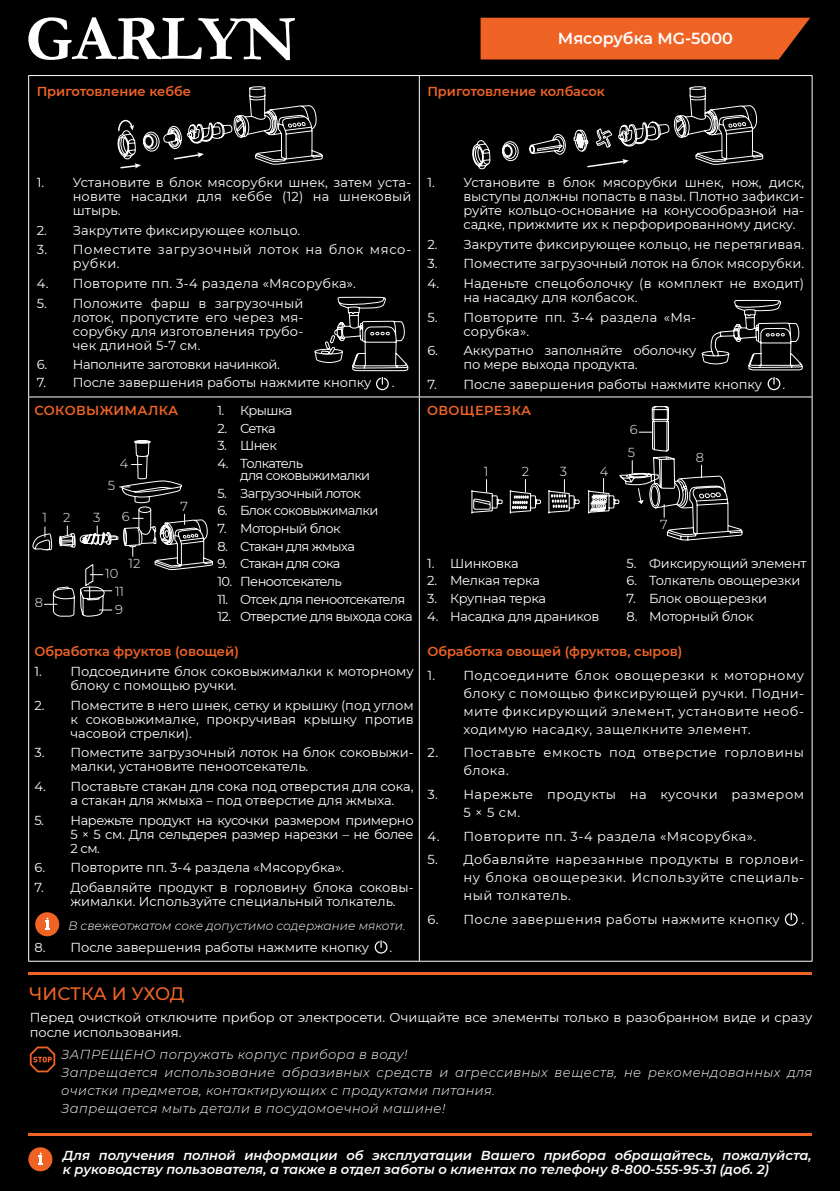
<style>
.page{position:relative;width:840px;height:1191px;background:#fff}
.page>*{position:absolute;margin:0;border:0;box-sizing:border-box;transform-origin:0 0}
.t1{font:500 18px "Montserrat";letter-spacing:-.015em;color:#ef6325}
.t2{font:600 16px "Montserrat";color:#fff}
.t3{font:13px/14px "Montserrat";color:#fff;text-align:justify}
.t4{font:italic 300 13px/18px "Montserrat";letter-spacing:.03em;color:#fff}
.t5{font:13px/12px "Montserrat";letter-spacing:-.045em;color:#fff}
.t6{font:italic 600 13px/14px "Montserrat";color:#fff}
.t7{font:13px/18px "Montserrat";letter-spacing:.04em;color:#fff}
.t8{font:13px "Montserrat";letter-spacing:-.02em;color:#fff}
.t9{font:600 13px "Montserrat";color:#ef6325}
.t10{font:13px/14px "Montserrat";letter-spacing:.02em;color:#fff}
.t11{font:13px/14px "Montserrat";letter-spacing:.05em;color:#fff}
.t12{font:13px "Montserrat";letter-spacing:-.03em;color:#fff}
.t13{font:600 13px "Montserrat";letter-spacing:.03em;color:#ef6325}
.t14{font:300 13px/22.8px "Montserrat";color:#fff}
.t15{font:italic 300 12px "Montserrat";color:#fff}
</style>
<div class="page">
<div style="left:0;top:0;width:839px;height:1191px;background:#000"></div>
<div style="left:480px;top:18px;width:329px;height:41px;background:#ef6325"></div>
<svg style="left:28px;top:17px;width:267px;height:43px"></svg>
<hr style="left:28px;top:75px;width:391px;height:1px;background:#fff">
<hr style="left:28px;top:76px;width:1px;height:321px;background:#fff">
<hr style="left:419px;top:75px;width:393px;height:1px;background:#fff">
<hr style="left:419px;top:76px;width:1px;height:321px;background:#fff">
<hr style="left:811px;top:76px;width:1px;height:321px;background:#fff">
<hr style="left:28px;top:396px;width:391px;height:1px;background:#fff">
<hr style="left:28px;top:397px;width:1px;height:564px;background:#fff">
<hr style="left:419px;top:396px;width:393px;height:1px;background:#fff">
<hr style="left:419px;top:397px;width:1px;height:564px;background:#fff">
<hr style="left:811px;top:397px;width:1px;height:564px;background:#fff">
<hr style="left:28px;top:961px;width:391px;height:1px;background:#fff">
<hr style="left:419px;top:961px;width:393px;height:1px;background:#fff">
<div style="left:28px;top:1147px;width:24px;height:24px;background:#ef6325;border-radius:50%"></div>
<svg style="left:38px;top:1152px;width:5px;height:12px"></svg>
<hr style="left:28px;top:1133px;width:783px;height:2px;background:#ef6325">
<hr style="left:28px;top:972px;width:783px;height:3px;background:#ef6325">
<svg style="left:30px;top:1046px;width:25px;height:26px"></svg>
<svg style="left:784px;top:912px;width:13px;height:13px"></svg>
<div style="left:35px;top:912px;width:24px;height:24px;background:#ef6325;border-radius:50%"></div>
<svg style="left:45px;top:917px;width:5px;height:13px"></svg>
<svg style="left:374px;top:940px;width:13px;height:13px"></svg>
<svg style="left:471px;top:406px;width:271px;height:135px"></svg>
<svg style="left:314px;top:296px;width:94px;height:102px"></svg>
<svg style="left:767px;top:377px;width:13px;height:13px"></svg>
<svg style="left:701px;top:300px;width:101px;height:70px"></svg>
<svg style="left:472px;top:140px;width:18px;height:29px"></svg>
<svg style="left:502px;top:86px;width:260px;height:82px"></svg>
<svg style="left:117px;top:86px;width:205px;height:83px"></svg>
<svg style="left:32px;top:440px;width:181px;height:177px"></svg>
<p class="t9" style="left:37px;top:82px;width:156px">Приготовление кеббе</p>
<p class="t2" style="left:557px;top:27px;width:176px">Мясорубка MG-5000</p>
<p class="t9" style="left:427px;top:82px;width:179px">Приготовление колбасок</p>
<p class="t3" style="left:73px;top:175px;width:340px;text-indent:-36px">1. Установите в блок мясорубки шнек, затем уста&shy;новите насадки для кеббе (12) на шнековый штырь.</p>
<p class="t3" style="left:37px;top:222px;width:265px">2. Закрутите фиксирующее кольцо.</p>
<p class="t11" style="left:73px;top:242px;width:340px;text-indent:-36px">3. Поместите загрузочный лоток на блок мясо&shy;рубки.</p>
<p class="t10" style="left:37px;top:276px;width:321px">4. Повторите пп. 3-4 раздела «Мясорубка».</p>
<p class="t3" style="left:73px;top:295px;width:232px;text-indent:-36px">5. Положите фарш в загрузочный лоток, пропустите его через мя&shy;сорубку для изготовления трубо&shy;чек длиной 5-7 см.</p>
<p class="t12" style="left:37px;top:356px;width:244px">6. Наполните заготовки начинкой.</p>
<p class="t3" style="left:37px;top:375px;width:336px">7. После завершения работы нажмите кнопку</p>
<p class="t3" style="left:391px;top:375px;width:4px">.</p>
<p class="t13" style="left:34px;top:401px;width:145px">СОКОВЫЖИМАЛКА</p>
<p class="t14" style="left:120px;top:451px;width:10px">4</p>
<p class="t14" style="left:108px;top:473px;width:9px">5</p>
<p class="t14" style="left:43px;top:505px;width:29px">1 2</p>
<p class="t14" style="left:93px;top:505px;width:9px">3</p>
<p class="t14" style="left:122px;top:504px;width:9px">6</p>
<p class="t14" style="left:35px;top:590px;width:10px">8</p>
<p class="t14" style="left:105px;top:561px;width:15px">10</p>
<p class="t14" style="left:128px;top:552px;width:13px">12</p>
<p class="t14" style="left:115px;top:579px;width:11px">11</p>
<p class="t14" style="left:115px;top:598px;width:9px">9</p>
<p class="t14" style="left:180px;top:494px;width:9px">7</p>
<p class="t3" style="left:217px;top:403px;width:76px">1. Крышка</p>
<p class="t3" style="left:217px;top:420px;width:60px">2. Сетка</p>
<p class="t3" style="left:217px;top:438px;width:61px">3. Шнек</p>
<p class="t5" style="left:240px;top:457px;width:131px;text-indent:-23px">4. Толкатель<br>для соковыжималки</p>
<p class="t5" style="left:217px;top:486px;width:145px">5. Загрузочный лоток</p>
<p class="t5" style="left:217px;top:504px;width:162px">6. Блок соковыжималки</p>
<p class="t5" style="left:217px;top:522px;width:125px">7. Моторный блок</p>
<p class="t5" style="left:217px;top:539px;width:139px">8. Стакан для жмыха</p>
<p class="t5" style="left:217px;top:557px;width:124px">9. Стакан для сока</p>
<p class="t5" style="left:217px;top:575px;width:126px">10. Пеноотсекатель</p>
<p class="t5" style="left:217px;top:592px;width:189px">11. Отсек для пеноотсекателя</p>
<p class="t5" style="left:217px;top:610px;width:197px">12. Отверстие для выхода сока</p>
<p class="t9" style="left:34px;top:642px;width:206px">Обработка фруктов (овощей)</p>
<p class="t3" style="left:70px;top:664px;width:344px;text-indent:-36px">1. Подсоедините блок соковыжималки к моторному блоку с помощью ручки.</p>
<p class="t3" style="left:70px;top:697px;width:344px;text-indent:-36px">2. Поместите в него шнек, сетку и крышку (под углом к соковыжималке, прокручивая крышку против часовой стрелки).</p>
<p class="t3" style="left:70px;top:745px;width:344px;text-indent:-36px">3. Поместите загрузочный лоток на блок соковыжи&shy;малки, установите пеноотсекатель.</p>
<p class="t3" style="left:70px;top:779px;width:344px;text-indent:-36px">4. Поставьте стакан для сока под отверстия для сока, а стакан для жмыха – под отверстие для жмыха.</p>
<p class="t3" style="left:70px;top:812px;width:344px;text-indent:-36px">5. Нарежьте продукт на кусочки размером примерно 5 × 5 см. Для сельдерея размер нарезки – не более 2 см.</p>
<p class="t3" style="left:34px;top:860px;width:311px">6. Повторите пп. 3-4 раздела «Мясорубка».</p>
<p class="t3" style="left:70px;top:880px;width:344px;text-indent:-36px">7. Добавляйте продукт в горловину блока соковы&shy;жималки. Используйте специальный толкатель.</p>
<p class="t15" style="left:68px;top:917px;width:338px">В свежеотжатом соке допустимо содержание мякоти.</p>
<p class="t3" style="left:34px;top:939px;width:336px">8. После завершения работы нажмите кнопку</p>
<p class="t3" style="left:389px;top:939px;width:4px">.</p>
<p class="t3" style="left:463px;top:175px;width:342px;text-indent:-36px">1. Установите в блок мясорубки шнек, нож, диск, выступы должны попасть в пазы. Плотно зафикси&shy;руйте кольцо-основание на конусообразной на&shy;садке, прижмите их к перфорированному диску.</p>
<p class="t3" style="left:427px;top:236px;width:378px">2. Закрутите фиксирующее кольцо, не перетягивая.</p>
<p class="t3" style="left:427px;top:256px;width:378px">3. Поместите загрузочный лоток на блок мясорубки.</p>
<p class="t3" style="left:463px;top:276px;width:342px;text-indent:-36px">4. Наденьте спецоболочку (в комплект не входит) на насадку для колбасок.</p>
<p class="t10" style="left:463px;top:309px;width:234px;text-indent:-36px">5. Повторите пп. 3-4 раздела «Мя&shy;сорубка».</p>
<p class="t3" style="left:463px;top:343px;width:234px;text-indent:-36px">6. Аккуратно заполняйте оболочку по мере выхода продукта.</p>
<p class="t3" style="left:427px;top:377px;width:336px">7. После завершения работы нажмите кнопку</p>
<p class="t3" style="left:782px;top:377px;width:4px">.</p>
<p class="t13" style="left:427px;top:401px;width:105px">ОВОЩЕРЕЗКА</p>
<p class="t14" style="left:483px;top:459px;width:6px">1</p>
<p class="t14" style="left:521px;top:459px;width:9px">2</p>
<p class="t14" style="left:559px;top:459px;width:9px">3</p>
<p class="t14" style="left:599px;top:459px;width:10px">4</p>
<p class="t8" style="left:427px;top:554px;width:93px">1. Шинковка</p>
<p class="t8" style="left:427px;top:572px;width:114px">2. Мелкая терка</p>
<p class="t8" style="left:427px;top:589px;width:120px">3. Крупная терка</p>
<p class="t8" style="left:427px;top:607px;width:173px">4. Насадка для драников</p>
<p class="t14" style="left:627px;top:417px;width:11px">6<br>5</p>
<p class="t14" style="left:660px;top:512px;width:9px">7</p>
<p class="t14" style="left:695px;top:446px;width:10px">8</p>
<p class="t8" style="left:626px;top:554px;width:181px">5. Фиксирующий элемент</p>
<p class="t8" style="left:626px;top:572px;width:175px">6. Толкатель овощерезки</p>
<p class="t8" style="left:626px;top:589px;width:142px">7. Блок овощерезки</p>
<p class="t8" style="left:626px;top:607px;width:128px">8. Моторный блок</p>
<p class="t9" style="left:427px;top:642px;width:256px">Обработка овощей (фруктов, сыров)</p>
<p class="t3" style="left:463px;top:665px;width:342px;line-height:18px;text-indent:-36px">1. Подсоедините блок овощерезки к моторному блоку с помощью фиксирующей ручки. Подни&shy;мите фиксирующий элемент, установите необ&shy;ходимую насадку, защелкните элемент.</p>
<p class="t7" style="left:463px;top:743px;width:342px;text-indent:-36px">2. Поставьте емкость под отверстие горловины блока.</p>
<p class="t7" style="left:463px;top:785px;width:342px;text-indent:-36px">3. Нарежьте продукты на кусочки размером<br>5 × 5 см.</p>
<p class="t7" style="left:427px;top:826px;width:330px">4. Повторите пп. 3-4 раздела «Мясорубка».</p>
<p class="t3" style="left:463px;top:850px;width:342px;line-height:18px;text-indent:-36px">5. Добавляйте нарезанные продукты в горлови&shy;ну блока овощерезки. Используйте специаль&shy;ный толкатель.</p>
<p class="t7" style="left:427px;top:910px;width:353px">6. После завершения работы нажмите кнопку</p>
<p class="t3" style="left:800px;top:912px;width:4px">.</p>
<h1 class="t1" style="left:29px;top:981px;width:157px">ЧИСТКА И УХОД</h1>
<p class="t3" style="left:30px;top:1009px;width:783px;line-height:15.6px">Перед очисткой отключите прибор от электросети. Очищайте все элементы только в разобранном виде и сразу после использования.</p>
<p class="t4" style="left:61px;top:1045px;width:752px">ЗАПРЕЩЕНО погружать корпус прибора в воду!<br>Запрещается использование абразивных средств и агрессивных веществ, не рекомендованных для очистки предметов, контактирующих с продуктами питания.<br>Запрещается мыть детали в посудомоечной машине!</p>
<p class="t6" style="left:63px;top:1147px;width:749px">Для получения полной информации об эксплуатации Вашего прибора обращайтесь, пожалуйста, к руководству пользователя, а также в отдел заботы о клиентах по телефону 8-800-555-95-31 (доб. 2)</p>
</div>
